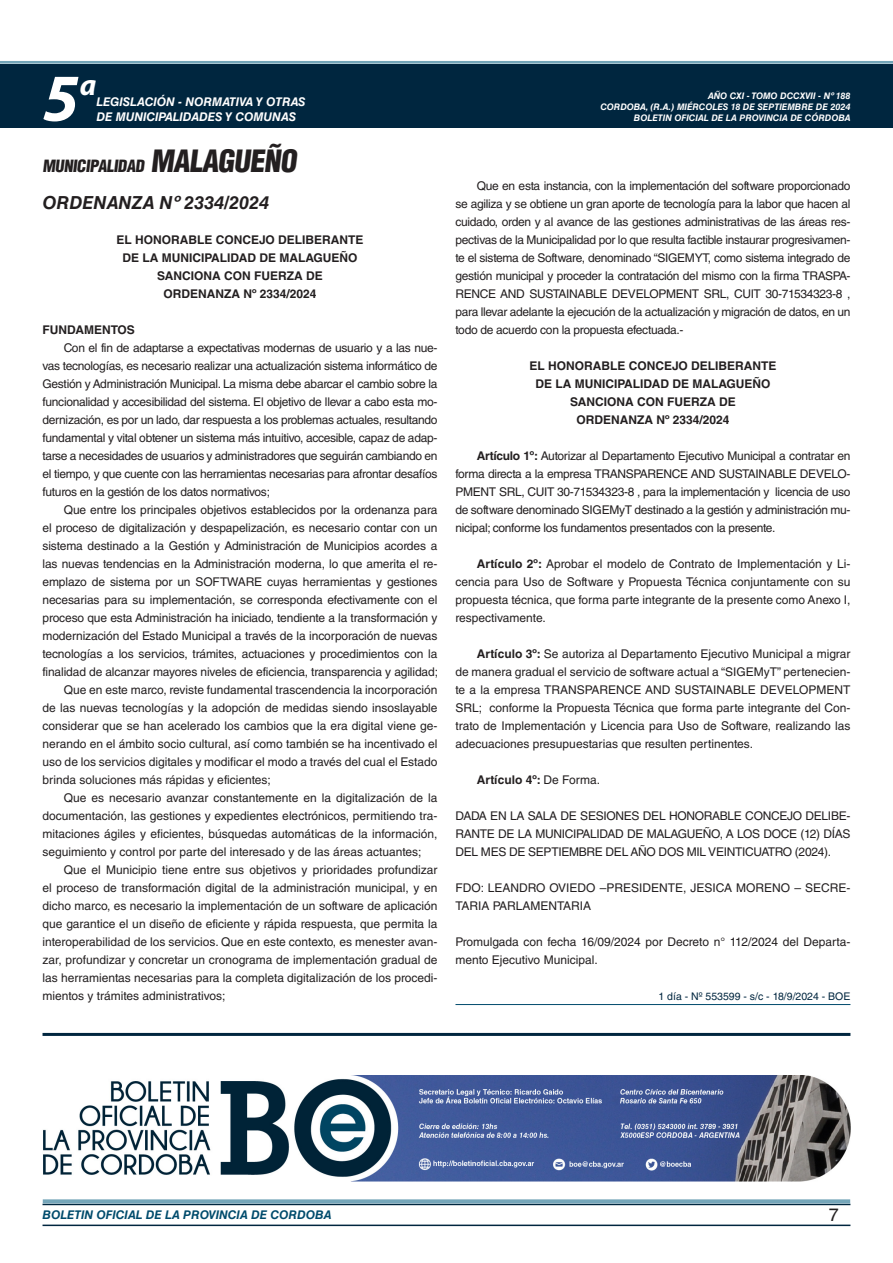
<style>
.page{position:relative;width:893px;height:1263px;background:#fff}
.page>*{position:absolute;margin:0;border:0;box-sizing:border-box;transform-origin:0 0}
.t1{font:italic 700 67.5px "Myriad Pro";color:#fff}
.t2{font:italic 700 30px "Myriad Pro";color:#fff}
.NOMBRE_DE_MINISTERIO{font:italic 700 18px "Helvetica LT Std";color:#231f20}
.t3{font:18px "Helvetica LT Std";color:#231f20}
.BASE{font:900 condensed 16.5px "Helvetica LT Std";color:#231f20}
.TEXTO_BASE{font:12px/18px "Helvetica LT Std";color:#231f20;text-align:justify}
.RESUELVE{font:700 12px "Helvetica LT Std";color:#231f20}
.t4{font:italic 700 12px "Helvetica LT Std";color:#fff}
.t5{font:italic 700 12px "Helvetica LT Std";color:#004b6c}
.TEXTO_BASE-2{font:700 12px "Helvetica LT Std";color:#231f20}
.FECHA_DE_VENCIMIENTO{font:10.5px "Helvetica LT Std";color:#00263f}
.t6{font:italic 700 9px/10.8px "Helvetica LT Std";color:#fff;text-align:right}
.s1{font-size:30px}
.s2{font-weight:700}
.s3{font-weight:400}
</style>
<div class="page">
<div style="left:0;top:61px;width:893px;height:6px;background:#fff;opacity:.75"></div>
<div style="left:0;top:64px;width:893px;height:64px;background:#00263f"></div>
<hr style="left:43px;top:1224px;width:807px;height:2px;background:#00263f">
<div style="left:42px;top:1198px;width:809px;height:8px;background:#fff;opacity:.75"></div>
<hr style="left:455px;top:1004px;width:395px;height:1px;background:#004b6c">
<hr style="left:43px;top:1033px;width:807px;height:3px;background:#00263f">
<img style="left:43px;top:1076px;width:808px;height:105px">
<h1 class="t1" style="left:43px;top:54px;width:38px">5</h1>
<h2 class="t2" style="left:80px;top:66px;width:18px">a</h2>
<p class="t4" style="left:96px;top:95px;width:211px">LEGISLACIÓN - NORMATIVA Y OTRAS</p>
<p class="t4" style="left:96px;top:109px;width:201px">DE MUNICIPALIDADES Y COMUNAS</p>
<p class="BASE" style="left:43px;top:155px;width:260px">MUNICIPALIDAD <span class="s1">MALAGUEÑO</span></p>
<p class="NOMBRE_DE_MINISTERIO" style="left:43px;top:192px;width:228px">ORDENANZA Nº 2334/2024</p>
<p class="RESUELVE" style="left:117px;top:232px;width:248px">EL HONORABLE CONCEJO DELIBERANTE</p>
<p class="RESUELVE" style="left:122px;top:250px;width:237px">DE LA MUNICIPALIDAD DE MALAGUEÑO</p>
<p class="RESUELVE" style="left:157px;top:268px;width:167px">SANCIONA CON FUERZA DE</p>
<p class="RESUELVE" style="left:163px;top:286px;width:155px">ORDENANZA Nº 2334/2024</p>
<p class="TEXTO_BASE-2" style="left:43px;top:322px;width:94px">FUNDAMENTOS</p>
<p class="TEXTO_BASE" style="left:43px;top:339px;width:396px;text-indent:21px">Con el fin de adaptarse a expectativas modernas de usuario y a las nue&shy;vas tecnologías, es necesario realizar una actualización sistema informático de Gestión y Administración Municipal. La misma debe abarcar el cambio sobre la funcionalidad y accesibilidad del sistema. El objetivo de llevar a cabo esta mo&shy;dernización, es por un lado, dar respuesta a los problemas actuales, resultando fundamental y vital obtener un sistema más intuitivo, accesible, capaz de adap&shy;tarse a necesidades de usuarios y administradores que seguirán cambiando en el tiempo, y que cuente con las herramientas necesarias para afrontar desafíos futuros en la gestión de los datos normativos;</p>
<p class="TEXTO_BASE" style="left:43px;top:501px;width:397px;text-indent:21px">Que entre los principales objetivos establecidos por la ordenanza para el proceso de digitalización y despapelización, es necesario contar con un sistema destinado a la Gestión y Administración de Municipios acordes a las nuevas tendencias en la Administración moderna, lo que amerita el re&shy;emplazo de sistema por un SOFTWARE cuyas herramientas y gestiones necesarias para su implementación, se corresponda efectivamente con el proceso que esta Administración ha iniciado, tendiente a la transformación y modernización del Estado Municipal a través de la incorporación de nuevas tecnologías a los servicios, trámites, actuaciones y procedimientos con la finalidad de alcanzar mayores niveles de eficiencia, transparencia y agilidad;</p>
<p class="TEXTO_BASE" style="left:43px;top:681px;width:396px;text-indent:21px">Que en este marco, reviste fundamental trascendencia la incorporación de las nuevas tecnologías y la adopción de medidas siendo insoslayable considerar que se han acelerado los cambios que la era digital viene ge&shy;nerando en el ámbito socio cultural, así como también se ha incentivado el uso de los servicios digitales y modificar el modo a través del cual el Estado brinda soluciones más rápidas y eficientes;</p>
<p class="TEXTO_BASE" style="left:43px;top:789px;width:396px;text-indent:21px">Que es necesario avanzar constantemente en la digitalización de la documentación, las gestiones y expedientes electrónicos, permitiendo tra&shy;mitaciones ágiles y eficientes, búsquedas automáticas de la información, seguimiento y control por parte del interesado y de las áreas actuantes;</p>
<p class="TEXTO_BASE" style="left:43px;top:861px;width:396px;text-indent:21px">Que el Municipio tiene entre sus objetivos y prioridades profundizar el proceso de transformación digital de la administración municipal, y en dicho marco, es necesario la implementación de un software de aplicación que garantice el un diseño de eficiente y rápida respuesta, que permita la interoperabilidad de los servicios. Que en este contexto, es menester avan&shy;zar, profundizar y concretar un cronograma de implementación gradual de las herramientas necesarias para la completa digitalización de los procedi&shy;mientos y trámites administrativos;</p>
<p class="t6" style="left:600px;top:91px;width:252px">AÑO CXI - TOMO DCCXVII - Nº 188<br>CORDOBA, (R.A.) MIÉRCOLES 18 DE SEPTIEMBRE DE 2024<br>BOLETIN OFICIAL DE LA PROVINCIA DE CÓRDOBA</p>
<p class="TEXTO_BASE" style="left:455px;top:177px;width:396px;text-indent:21px">Que en esta instancia, con la implementación del software proporcionado se agiliza y se obtiene un gran aporte de tecnología para la labor que hacen al cuidado, orden y al avance de las gestiones administrativas de las áreas res&shy;pectivas de la Municipalidad por lo que resulta factible instaurar progresivamen&shy;te el sistema de Software, denominado “SIGEMYT, como sistema integrado de gestión municipal y proceder la contratación del mismo con la firma TRASPA-RENCE AND SUSTAINABLE DEVELOPMENT SRL, CUIT 30-71534323-8 , para llevar adelante la ejecución de la actualización y migración de datos, en un todo de acuerdo con la propuesta efectuada.-</p>
<p class="RESUELVE" style="left:530px;top:358px;width:248px">EL HONORABLE CONCEJO DELIBERANTE</p>
<p class="RESUELVE" style="left:535px;top:376px;width:237px">DE LA MUNICIPALIDAD DE MALAGUEÑO</p>
<p class="RESUELVE" style="left:570px;top:394px;width:167px">SANCIONA CON FUERZA DE</p>
<p class="RESUELVE" style="left:576px;top:412px;width:155px">ORDENANZA Nº 2334/2024</p>
<p class="TEXTO_BASE" style="left:455px;top:447px;width:396px;text-indent:21px"><span class="s2">Artículo 1º:</span> Autorizar al Departamento Ejecutivo Municipal a contratar en forma directa a la empresa TRANSPARENCE AND SUSTAINABLE DEVELO-PMENT SRL, CUIT 30-71534323-8 , para la implementación y licencia de uso de software denominado SIGEMyT destinado a la gestión y administración mu&shy;nicipal; conforme los fundamentos presentados con la presente.</p>
<p class="TEXTO_BASE" style="left:455px;top:555px;width:396px;text-indent:21px"><span class="s2">Artículo 2º:</span> Aprobar el modelo de Contrato de Implementación y Li&shy;cencia para Uso de Software y Propuesta Técnica conjuntamente con su propuesta técnica, que forma parte integrante de la presente como Anexo I, respectivamente.</p>
<p class="TEXTO_BASE" style="left:455px;top:645px;width:396px;text-indent:21px"><span class="s2">Artículo 3º:</span> Se autoriza al Departamento Ejecutivo Municipal a migrar de manera gradual el servicio de software actual a “SIGEMyT” pertenecien&shy;te a la empresa TRANSPARENCE AND SUSTAINABLE DEVELOPMENT SRL; conforme la Propuesta Técnica que forma parte integrante del Con&shy;trato de Implementación y Licencia para Uso de Software, realizando las adecuaciones presupuestarias que resulten pertinentes.</p>
<p class="TEXTO_BASE-2" style="left:477px;top:772px;width:125px">Artículo 4º: <span class="s3">De Forma.</span></p>
<p class="TEXTO_BASE" style="left:455px;top:807px;width:396px">DADA EN LA SALA DE SESIONES DEL HONORABLE CONCEJO DELIBE-RANTE DE LA MUNICIPALIDAD DE MALAGUEÑO, A LOS DOCE (12) DÍAS DEL MES DE SEPTIEMBRE DEL AÑO DOS MIL VEINTICUATRO (2024).</p>
<p class="TEXTO_BASE" style="left:455px;top:879px;width:396px">FDO: LEANDRO OVIEDO –PRESIDENTE, JESICA MORENO – SECRE-<br>TARIA PARLAMENTARIA</p>
<p class="TEXTO_BASE" style="left:455px;top:933px;width:396px">Promulgada con fecha 16/09/2024 por Decreto n° 112/2024 del Departa&shy;mento Ejecutivo Municipal.</p>
<p class="FECHA_DE_VENCIMIENTO" style="left:658px;top:990px;width:193px">1 día - Nº 553599 - s/c - 18/9/2024 - BOE</p>
<p class="t5" style="left:43px;top:1208px;width:290px">BOLETIN OFICIAL DE LA PROVINCIA DE CORDOBA</p>
<h3 class="t3" style="left:829px;top:1204px;width:12px">7</h3>
</div>
